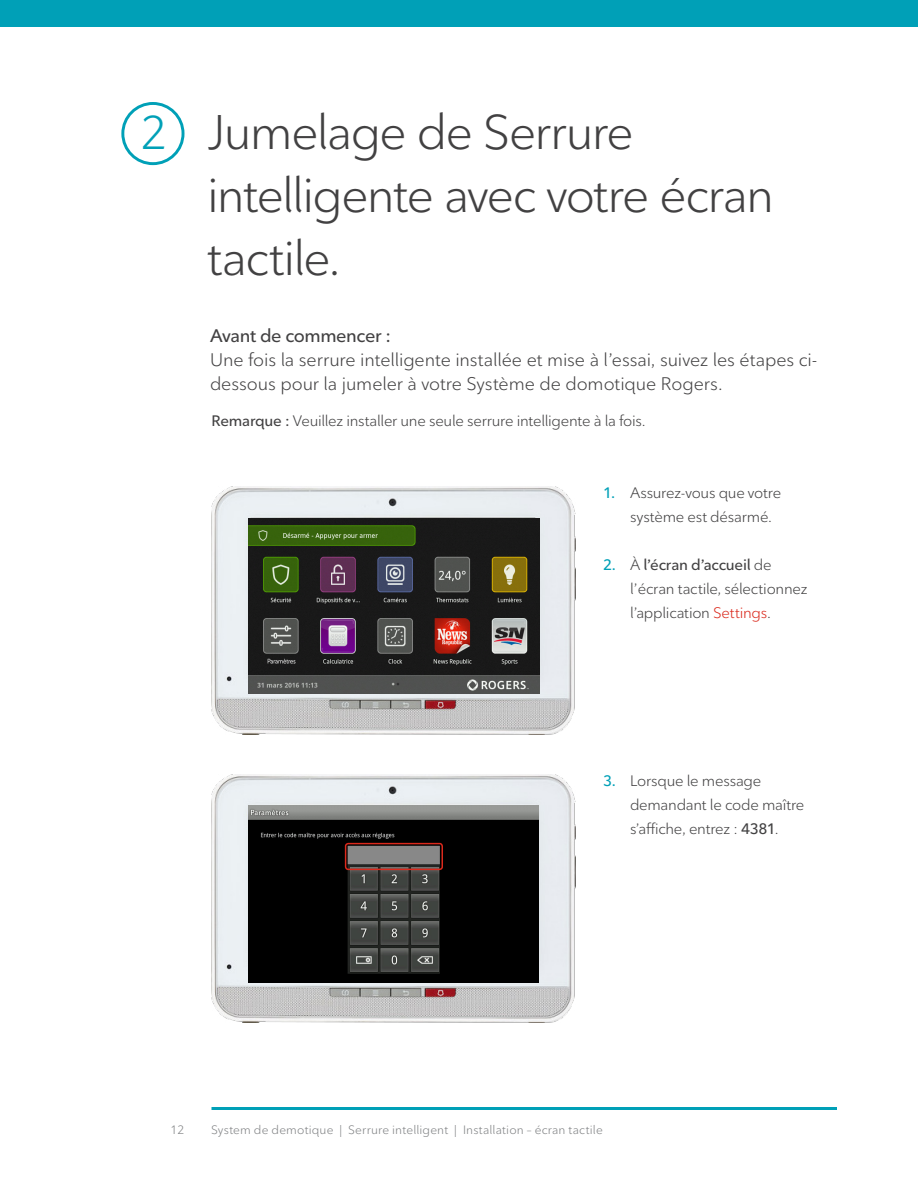
<style>
.page{position:relative;width:918px;height:1188px;background:#fff}
.page>*{position:absolute;margin:0;border:0;box-sizing:border-box;transform-origin:0 0}
.t1{font:48px/63px "Ted Next";letter-spacing:-.035em;color:#424142}
.t2{font:18px/24px "Ted Next";letter-spacing:-.005em;color:#424142}
.t3{font:600 18px "Ted Next";letter-spacing:-.025em;color:#424142}
.t4{font:15px/24px "Ted Next";letter-spacing:-.015em;color:#424142}
.t5{font:12px "Ted Next";letter-spacing:.015em;color:#808284}
.s1{font-size:46.65px;color:#00a0b7}
.s2{font-weight:600}
.s3{font-weight:600;color:#00a0b7}
.s4{color:#da291c}
</style>
<div class="page">
<div style="left:0;top:0;width:918px;height:27px;background:#00a0b7"></div>
<div style="left:121px;top:102px;width:63px;height:63px;border:3px solid #00a0b7;border-radius:50%"></div>
<hr style="left:212px;top:1107px;width:625px;height:3px;background:#00a0b7">
<img style="left:212px;top:486px;width:364px;height:249px">
<img style="left:248px;top:519px;width:291px;height:174px">
<img style="left:212px;top:774px;width:364px;height:249px">
<img style="left:249px;top:805px;width:290px;height:177px">
<div style="left:345px;top:843px;width:98px;height:27px;border:2px solid #da291c;border-radius:3px"></div>
<h1 class="t1" style="left:207px;top:101px;width:569px;text-indent:-67px"><span class="s1">2</span> Jumelage de Serrure intelligente avec votre écran tactile.</h1>
<p class="t3" style="left:210px;top:325px;width:182px">Avant de commencer :</p>
<p class="t2" style="left:210px;top:348px;width:609px">Une fois la serrure intelligente installée et mise à l’essai, suivez les étapes ci&shy;dessous pour la jumeler à votre Système de domotique Rogers.</p>
<p class="t4" style="left:212px;top:408px;width:436px"><span class="s2">Remarque :</span> Veuillez installer une seule serrure intelligente à la fois.</p>
<p class="t4" style="left:630px;top:480px;width:153px;text-indent:-27px"><span class="s3">1.</span> Assurez-vous que votre système est désarmé.</p>
<p class="t4" style="left:630px;top:552px;width:179px;text-indent:-27px"><span class="s3">2.</span> À <span class="s2">l’écran d’accueil</span> de l’écran tactile, sélectionnez l’application <span class="s4">Settings</span>.</p>
<p class="t4" style="left:630px;top:768px;width:176px;text-indent:-27px"><span class="s3">3.</span> Lorsque le message demandant le code maître s’affiche, entrez : <span class="s2">4381</span>.</p>
<p class="t5" style="left:171px;top:1123px;width:15px">12</p>
<p class="t5" style="left:211px;top:1123px;width:393px">System de demotique | Serrure intelligent | Installation – écran tactile</p>
</div>
